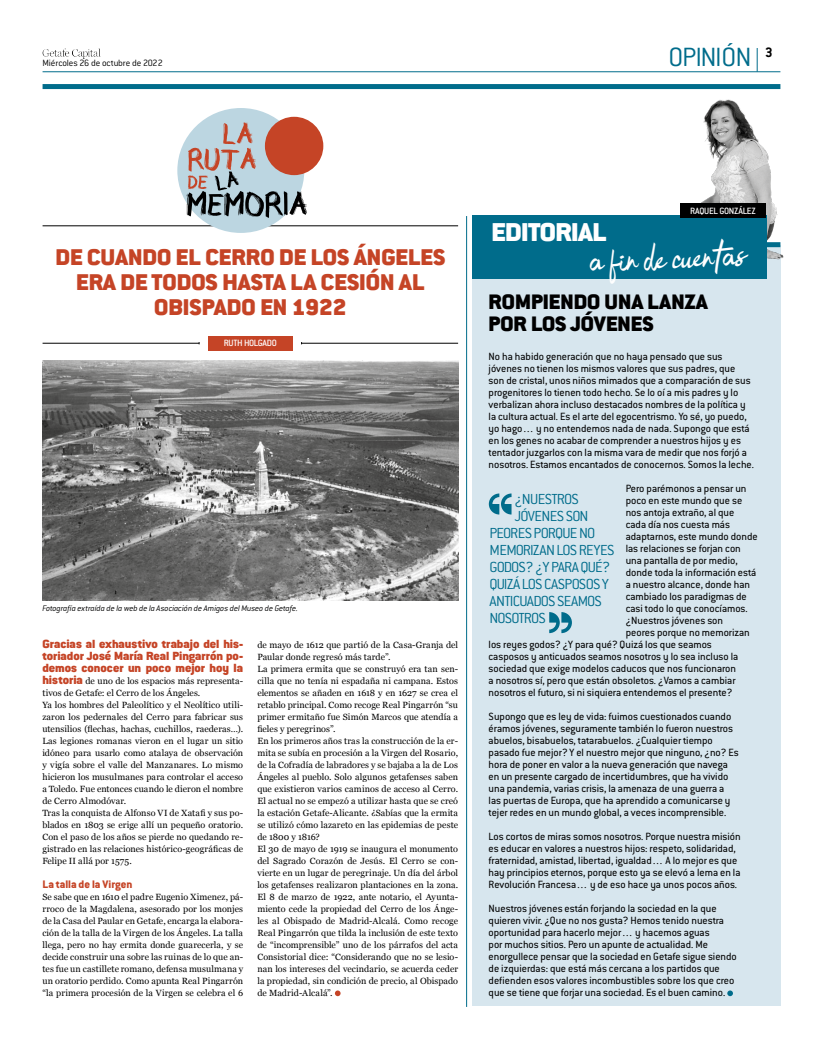
<style>
.page{position:relative;width:823px;height:1049px;background:#fff}
.page>*{position:absolute;margin:0;border:0;box-sizing:border-box;transform-origin:0 0}
.t1{font:300 29px "Conduit ITC Std";letter-spacing:-.04em;color:#006c8b}
.t2{font:900 28.3px "Conduit ITC Std";letter-spacing:-.02em;color:#fff}
.t3{font:26.6px "Bulgatti";color:#fff}
.t4{font:900 25px/25px "Conduit ITC Std";color:#c54426;text-align:center}
.t5{font:900 23px/22px "Conduit ITC Std";color:#000}
.t6{font:300 16px "Conduit ITC Std";letter-spacing:-.05em;color:#006c8b}
.t7{font:700 15px "Conduit ITC Std";color:#000}
.t8{font:900 13px/12px "Conduit ITC Std";color:#c54426;text-align:justify}
.t9{font:800 12px "Conduit ITC Std";color:#c54426}
.t10{font:11.5px/12px "Conduit ITC Std";color:#000}
.t11{font:300 10px "Conduit ITC Std";letter-spacing:-.015em;color:#000}
.t12{font:500 10px "Conduit ITC Std";letter-spacing:-.03em;color:#fff}
.t13{font:9px/12px "Georgia";letter-spacing:.01em;color:#000}
.t14{font:italic 300 9px "Conduit ITC Std";letter-spacing:-.01em;color:#000}
.s1{font-family:"Conduit ITC Std";font-weight:900;font-size:13px;color:#c54426}
</style>
<div class="page">
<hr style="left:43px;top:72px;width:737px;height:1px;background:#006c8b">
<img style="left:43px;top:49px;width:58px;height:10px">
<div style="left:43px;top:84px;width:737px;height:5px;background:#006c8b"></div>
<svg style="left:756px;top:48px;width:1px;height:24px"></svg>
<hr style="left:43px;top:226px;width:415px;height:1px;background:#000">
<div style="left:177px;top:108px;width:127px;height:125px;background:#bcd6e1;border-radius:50%"></div>
<div style="left:265px;top:117px;width:58px;height:58px;background:#c54426;border-radius:50%"></div>
<svg style="left:186px;top:122px;width:121px;height:96px"></svg>
<div style="left:472px;top:245px;width:308px;height:761px;background:#d7e6ee"></div>
<svg style="left:727px;top:990px;width:5px;height:6px"></svg>
<svg style="left:335px;top:990px;width:5px;height:6px"></svg>
<hr style="left:466px;top:216px;width:1px;height:791px;background:#006c8b">
<hr style="left:43px;top:343px;width:156px;height:1px;background:#000">
<hr style="left:301px;top:343px;width:157px;height:1px;background:#000">
<div style="left:208px;top:336px;width:84px;height:14px;background:#c54426"></div>
<img style="left:689px;top:89px;width:95px;height:174px">
<div style="left:472px;top:215px;width:294px;height:63px;background:#006c8b"></div>
<div style="left:680px;top:203px;width:85px;height:15px;background:#000"></div>
<img style="left:43px;top:360px;width:415px;height:240px">
<svg style="left:488px;top:493px;width:23px;height:21px"></svg>
<svg style="left:549px;top:612px;width:22px;height:21px"></svg>
<p class="t11" style="left:43px;top:57px;width:122px">Miércoles 26 de octubre de 2022</p>
<h1 class="t1" style="left:668px;top:40px;width:85px">OPINIÓN</h1>
<h3 class="t7" style="left:764px;top:44px;width:9px">3</h3>
<h3 class="t4" style="left:55px;top:245px;width:391px">DE CUANDO EL CERRO DE LOS ÁNGELES<br>ERA DE TODOS HASTA LA CESIÓN AL<br>OBISPADO EN 1922</h3>
<p class="t12" style="left:224px;top:337px;width:55px">RUTH HOLGADO</p>
<p class="t14" style="left:43px;top:603px;width:257px">Fotografía extraída de la web de la Asociación de Amigos del Museo de Getafe.</p>
<h3 class="t8" style="left:42px;top:638px;width:202px">Gracias al exhaustivo trabajo del his&shy;toriador José María Real Pingarrón po&shy;demos conocer un poco mejor hoy la</h3>
<p class="t13" style="left:42px;top:675px;width:202px"><span class="s1">historia</span> de uno de los espacios más representa&shy;tivos de Getafe: el Cerro de los Ángeles.<br>Ya los hombres del Paleolítico y el Neolítico utili&shy;zaron los pedernales del Cerro para fabricar sus utensilios (flechas, hachas, cuchillos, raederas…).<br>Las legiones romanas vieron en el lugar un sitio idóneo para usarlo como atalaya de observación y vigía sobre el valle del Manzanares. Lo mismo hicieron los musulmanes para controlar el acceso a Toledo. Fue entonces cuando le dieron el nombre de Cerro Almodóvar.<br>Tras la conquista de Alfonso VI de Xatafi y sus po&shy;blados en 1803 se erige allí un pequeño oratorio.<br>Con el paso de los años se pierde no quedando re&shy;gistrado en las relaciones histórico-geográficas de Felipe II allá por 1575.</p>
<h3 class="t9" style="left:42px;top:877px;width:91px">La talla de la Virgen</h3>
<p class="t13" style="left:42px;top:891px;width:202px;text-align:justify">Se sabe que en 1610 el padre Eugenio Ximenez, pá&shy;rroco de la Magdalena, asesorado por los monjes de la Casa del Paular en Getafe, encarga la elabora&shy;ción de la talla de la Virgen de los Ángeles. La talla llega, pero no hay ermita donde guarecerla, y se decide construir una sobre las ruinas de lo que an&shy;tes fue un castillete romano, defensa musulmana y un oratorio perdido. Como apunta Real Pingarrón “la primera procesión de la Virgen se celebra el 6</p>
<p class="t13" style="left:257px;top:639px;width:202px">de mayo de 1612 que partió de la Casa-Granja del Paular donde regresó más tarde”.<br>La primera ermita que se construyó era tan sen&shy;cilla que no tenía ni espadaña ni campana. Estos elementos se añaden en 1618 y en 1627 se crea el retablo principal. Como recoge Real Pingarrón “su primer ermitaño fue Simón Marcos que atendía a fieles y peregrinos”.<br>En los primeros años tras la construcción de la er&shy;mita se subía en procesión a la Virgen del Rosario, de la Cofradía de labradores y se bajaba a la de Los Ángeles al pueblo. Solo algunos getafenses saben que existieron varios caminos de acceso al Cerro.<br>El actual no se empezó a utilizar hasta que se creó la estación Getafe-Alicante. ¿Sabías que la ermita se utilizó cómo lazareto en las epidemias de peste de 1800 y 1816?<br>El 30 de mayo de 1919 se inaugura el monumento del Sagrado Corazón de Jesús. El Cerro se con&shy;vierte en un lugar de peregrinaje. Un día del árbol los getafenses realizaron plantaciones en la zona.<br>El 8 de marzo de 1922, ante notario, el Ayunta&shy;miento cede la propiedad del Cerro de los Ánge&shy;les al Obispado de Madrid-Alcalá. Como recoge Real Pingarrón que tilda la inclusión de este texto de “incomprensible” uno de los párrafos del acta Consistorial dice: “Considerando que no se lesio&shy;nan los intereses del vecindario, se acuerda ceder la propiedad, sin condición de precio, al Obispado de Madrid-Alcalá”.</p>
<p class="t12" style="left:689px;top:204px;width:67px">RAQUEL GONZÁLEZ</p>
<h3 class="t3" style="left:589px;top:248px;width:157px;rotate:-2deg">a fin de cuentas</h3>
<h2 class="t2" style="left:491px;top:217px;width:116px">EDITORIAL</h2>
<h3 class="t5" style="left:488px;top:291px;width:221px">ROMPIENDO UNA LANZA<br>POR LOS JÓVENES</h3>
<p class="t10" style="left:488px;top:350px;width:267px">No ha habido generación que no haya pensado que sus jóvenes no tienen los mismos valores que sus padres, que<br>son de cristal, unos niños mimados que a comparación de sus progenitores lo tienen todo hecho. Se lo oí a mis padres y lo verbalizan ahora incluso destacados nombres de la política y la cultura actual. Es el arte del egocentrismo. Yo sé, yo puedo, yo hago… y no entendemos nada de nada. Supongo que está en los genes no acabar de comprender a nuestros hijos y es tentador juzgarlos con la misma vara de medir que nos forjó a nosotros. Estamos encantados de conocernos. Somos la leche.</p>
<p class="t10" style="left:625px;top:482px;width:122px">Pero parémonos a pensar un</p>
<p class="t10" style="left:625px;top:494px;width:118px">poco en este mundo que se</p>
<p class="t10" style="left:625px;top:506px;width:110px">nos antoja extraño, al que</p>
<p class="t10" style="left:625px;top:518px;width:106px">cada día nos cuesta más</p>
<p class="t10" style="left:625px;top:530px;width:133px">adaptarnos, este mundo donde</p>
<p class="t10" style="left:625px;top:542px;width:116px">las relaciones se forjan con</p>
<p class="t10" style="left:625px;top:554px;width:113px">una pantalla de por medio,</p>
<p class="t10" style="left:625px;top:566px;width:132px">donde toda la información está</p>
<p class="t10" style="left:625px;top:578px;width:126px">a nuestro alcance, donde han</p>
<p class="t10" style="left:625px;top:590px;width:122px">cambiado los paradigmas de</p>
<p class="t10" style="left:625px;top:602px;width:123px">casi todo lo que conocíamos.</p>
<p class="t10" style="left:625px;top:614px;width:99px">¿Nuestros jóvenes son</p>
<p class="t10" style="left:625px;top:626px;width:125px">peores porque no memorizan</p>
<p class="t10" style="left:488px;top:638px;width:225px">los reyes godos? ¿Y para qué? Quizá los que seamos</p>
<p class="t10" style="left:488px;top:650px;width:251px">casposos y anticuados seamos nosotros y lo sea incluso la</p>
<p class="t10" style="left:488px;top:662px;width:249px">sociedad que exige modelos caducos que nos funcionaron</p>
<p class="t10" style="left:488px;top:674px;width:248px">a nosotros sí, pero que están obsoletos. ¿Vamos a cambiar</p>
<p class="t10" style="left:488px;top:686px;width:245px">nosotros el futuro, si ni siquiera entendemos el presente?</p>
<p class="t10" style="left:488px;top:710px;width:251px">Supongo que es ley de vida: fuimos cuestionados cuando éramos jóvenes, seguramente también lo fueron nuestros abuelos, bisabuelos, tatarabuelos. ¿Cualquier tiempo pasado fue mejor? Y el nuestro mejor que ninguno, ¿no? Es hora de poner en valor a la nueva generación que navega en un presente cargado de incertidumbres, que ha vivido una pandemia, varias crisis, la amenaza de una guerra a las puertas de Europa, que ha aprendido a comunicarse y tejer redes en un mundo global, a veces incomprensible.</p>
<p class="t10" style="left:488px;top:830px;width:253px">Los cortos de miras somos nosotros. Porque nuestra misión es educar en valores a nuestros hijos: respeto, solidaridad, fraternidad, amistad, libertad, igualdad… A lo mejor es que hay principios eternos, porque esto ya se elevó a lema en la Revolución Francesa… y de eso hace ya unos pocos años.</p>
<p class="t10" style="left:488px;top:902px;width:249px">Nuestros jóvenes están forjando la sociedad en la que quieren vivir. ¿Que no nos gusta? Hemos tenido nuestra oportunidad para hacerlo mejor… y hacemos aguas<br>por muchos sitios. Pero un apunte de actualidad. Me enorgullece pensar que la sociedad en Getafe sigue siendo de izquierdas: que está más cercana a los partidos que defienden esos valores incombustibles sobre los que creo que se tiene que forjar una sociedad. Es el buen camino.</p>
<h3 class="t6" style="left:514px;top:489px;width:66px">¿NUESTROS</h3>
<h3 class="t6" style="left:514px;top:506px;width:76px">JÓVENES SON</h3>
<h3 class="t6" style="left:489px;top:523px;width:107px">PEORES PORQUE NO</h3>
<h3 class="t6" style="left:489px;top:540px;width:126px">MEMORIZAN LOS REYES</h3>
<h3 class="t6" style="left:489px;top:557px;width:122px">GODOS? ¿Y PARA QUÉ?</h3>
<h3 class="t6" style="left:489px;top:574px;width:121px">QUIZÁ LOS CASPOSOS Y</h3>
<h3 class="t6" style="left:489px;top:591px;width:114px">ANTICUADOS SEAMOS</h3>
<h3 class="t6" style="left:489px;top:608px;width:58px">NOSOTROS</h3>
</div>
